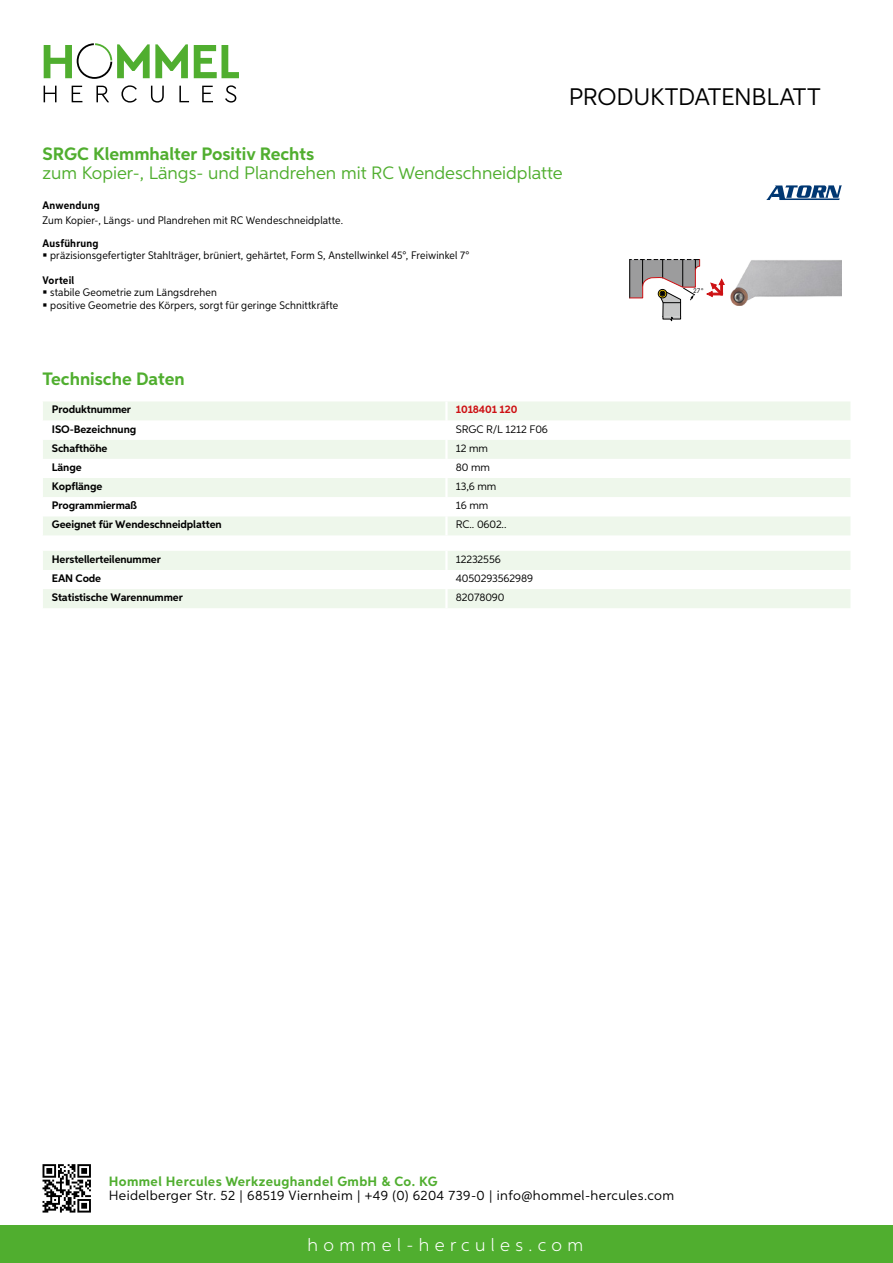
<style>
.page{position:relative;width:893px;height:1263px;background:#fff}
.page>*{position:absolute;margin:0;border:0;box-sizing:border-box;transform-origin:0 0}
.t1{font:24px "Aspira";letter-spacing:-.01em;color:#000}
.t2{font:18px "Aspira";color:#50ae2f}
.t3{font:700 18px "Aspira";color:#50ae2f}
.t4{font:300 18px "Aspira";letter-spacing:.3em;color:#fff}
.t5{font:13.5px "Aspira";letter-spacing:.03em;color:#000}
.t6{font:700 13.5px "Aspira";letter-spacing:.03em;color:#50ae2f}
.t7{font:10.95px/12.8px "Aspira Nar";letter-spacing:.015em;color:#000}
.t8{font:700 10.95px "Aspira";letter-spacing:-.01em;color:#000}
.t9{font:10.95px "Aspira";letter-spacing:-.01em;color:#000}
.t10{font:700 10.95px "Aspira Nar";letter-spacing:.02em;color:#000}
.t11{font:700 10.95px "Aspira";letter-spacing:-.01em;color:#cd1013}
.t12{font:7.05px "Corporate S";color:#000}
</style>
<div class="page">
<div style="left:0;top:1226px;width:893px;height:37px;background:#50ae2f"></div>
<svg style="left:43px;top:1164px;width:48px;height:48px"></svg>
<svg style="left:194px;top:45px;width:45px;height:33px"></svg>
<svg style="left:44px;top:43px;width:144px;height:36px"></svg>
<svg style="left:44px;top:86px;width:13px;height:16px"></svg>
<svg style="left:72px;top:86px;width:10px;height:16px"></svg>
<svg style="left:96px;top:86px;width:13px;height:16px"></svg>
<svg style="left:121px;top:85px;width:16px;height:18px"></svg>
<svg style="left:151px;top:86px;width:13px;height:17px"></svg>
<svg style="left:179px;top:86px;width:10px;height:16px"></svg>
<svg style="left:202px;top:86px;width:11px;height:16px"></svg>
<svg style="left:225px;top:85px;width:11px;height:18px"></svg>
<svg style="left:43px;top:401px;width:807px;height:134px;background:#eef7eb"></svg>
<svg style="left:43px;top:421px;width:807px;height:95px"></svg>
<hr style="left:445px;top:401px;width:3px;height:20px;background:#fff">
<hr style="left:445px;top:421px;width:3px;height:19px;background:#fff">
<hr style="left:445px;top:440px;width:3px;height:19px;background:#fff">
<hr style="left:445px;top:459px;width:3px;height:19px;background:#fff">
<hr style="left:445px;top:478px;width:3px;height:19px;background:#fff">
<hr style="left:445px;top:497px;width:3px;height:19px;background:#fff">
<hr style="left:445px;top:516px;width:3px;height:19px;background:#fff">
<svg style="left:43px;top:551px;width:807px;height:57px"></svg>
<hr style="left:445px;top:589px;width:3px;height:19px;background:#fff">
<img style="left:730px;top:260px;width:112px;height:45px">
<svg style="left:706px;top:279px;width:19px;height:18px"></svg>
<svg style="left:629px;top:259px;width:71px;height:63px"></svg>
<svg style="left:766px;top:185px;width:76px;height:15px"></svg>
<h1 class="t1" style="left:569px;top:82px;width:253px">Produktdatenblatt</h1>
<h2 class="t3" style="left:43px;top:142px;width:273px">SRGC Klemmhalter Positiv Rechts</h2>
<h2 class="t2" style="left:43px;top:162px;width:522px">zum Kopier-, Längs- und Plandrehen mit RC Wendeschneidplatte</h2>
<p class="t10" style="left:43px;top:199px;width:59px">Anwendung</p>
<p class="t7" style="left:43px;top:214px;width:302px">Zum Kopier-, Längs- und Plandrehen mit RC Wendeschneidplatte.</p>
<p class="t10" style="left:43px;top:236px;width:58px">Ausführung</p>
<p class="t7" style="left:50px;top:249px;width:421px">präzisionsgefertigter Stahlträger, brüniert, gehärtet, Form S, Anstellwinkel 45°, Freiwinkel 7°</p>
<p class="t10" style="left:43px;top:273px;width:33px">Vorteil</p>
<p class="t7" style="left:50px;top:286px;width:290px">stabile Geometrie zum Längsdrehen<br>positive Geometrie des Körpers, sorgt für geringe Schnittkräfte</p>
<p class="t12" style="left:693px;top:287px;width:12px">27°</p>
<h2 class="t3" style="left:43px;top:367px;width:144px">Technische Daten</h2>
<p class="t8" style="left:52px;top:403px;width:81px">Produktnummer</p>
<p class="t11" style="left:456px;top:403px;width:63px">1018401 120</p>
<p class="t8" style="left:52px;top:422px;width:86px">ISO-Bezeichnung</p>
<p class="t9" style="left:456px;top:422px;width:94px">SRGC R/L 1212 F06</p>
<p class="t8" style="left:52px;top:441px;width:57px">Schafthöhe</p>
<p class="t9" style="left:456px;top:441px;width:34px">12 mm</p>
<p class="t8" style="left:52px;top:460px;width:31px">Länge</p>
<p class="t9" style="left:456px;top:460px;width:36px">80 mm</p>
<p class="t8" style="left:52px;top:479px;width:52px">Kopflänge</p>
<p class="t9" style="left:456px;top:479px;width:42px">13,6 mm</p>
<p class="t8" style="left:52px;top:499px;width:87px">Programmiermaß</p>
<p class="t9" style="left:456px;top:499px;width:34px">16 mm</p>
<p class="t8" style="left:52px;top:518px;width:171px">Geeignet für Wendeschneidplatten</p>
<p class="t9" style="left:456px;top:518px;width:52px">RC.. 0602..</p>
<p class="t8" style="left:52px;top:552px;width:111px">Herstellerteilenummer</p>
<p class="t9" style="left:456px;top:552px;width:46px">12232556</p>
<p class="t8" style="left:52px;top:571px;width:51px">EAN Code</p>
<p class="t9" style="left:456px;top:571px;width:79px">4050293562989</p>
<p class="t8" style="left:52px;top:590px;width:132px">Statistische Warennummer</p>
<p class="t9" style="left:456px;top:591px;width:50px">82078090</p>
<p class="t6" style="left:109px;top:1172px;width:330px">Hommel Hercules Werkzeughandel GmbH &amp; Co. KG</p>
<p class="t5" style="left:109px;top:1187px;width:567px">Heidelberger Str. 52 | 68519 Viernheim | +49 (0) 6204 739-0 | info@hommel-hercules.com</p>
<h2 class="t4" style="left:307px;top:1234px;width:277px">hommel-hercules.com</h2>
</div>
